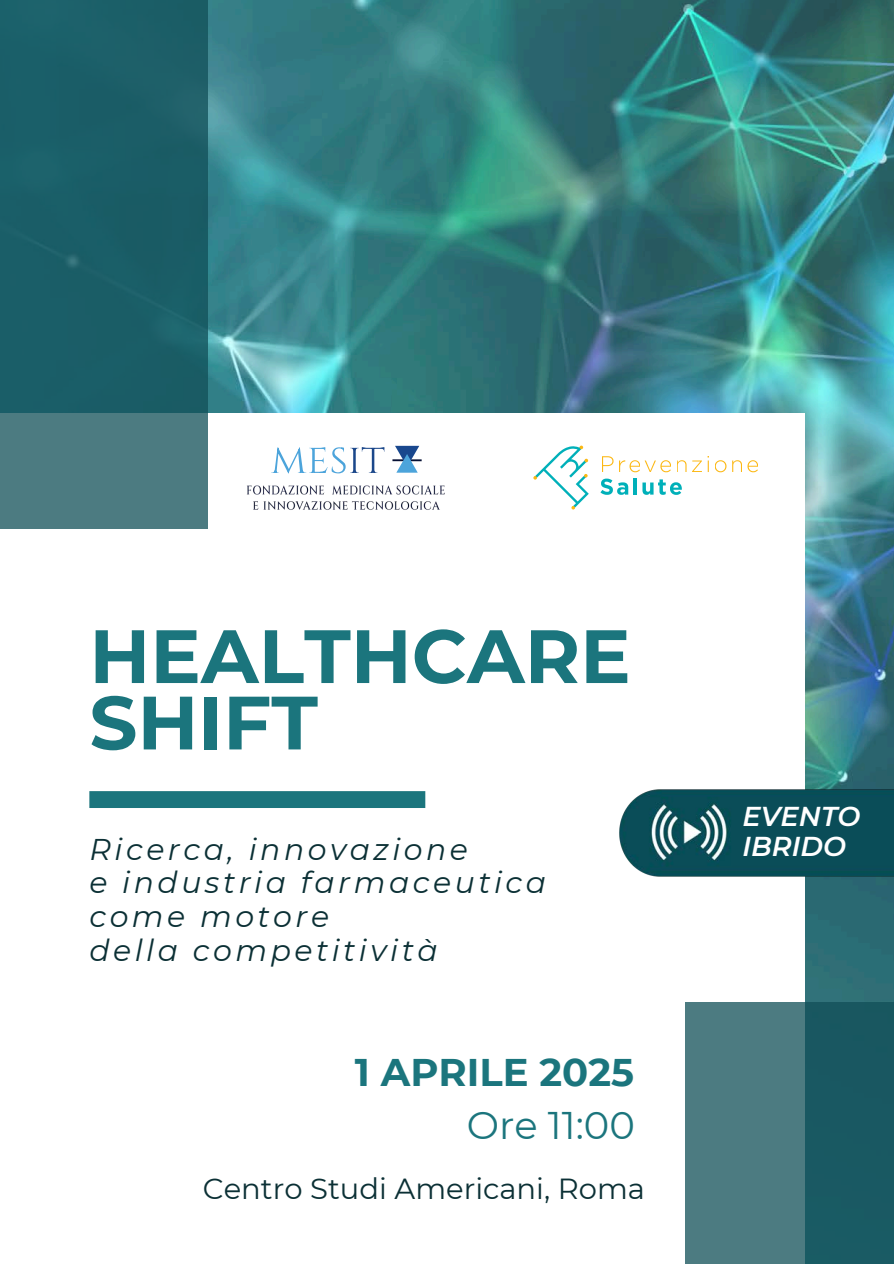
<style>
.page{position:relative;width:894px;height:1264px;background:#fff}
.page>*{position:absolute;margin:0;border:0;box-sizing:border-box;transform-origin:0 0}
.t1{font:700 75.3px/66.3px "Montserrat";color:#1b757d}
.t2{font:700 38.55px/53.1px "Montserrat";color:#1b757d;text-align:right}
.t3{font:italic 30px "Montserrat";letter-spacing:.115em;color:#0b3035}
.t4{font:28.95px "Montserrat";color:#0b3035}
.t5{font:italic 600 27.3px/30.3px "Montserrat";color:#fff}
.s1{font-weight:400}
</style>
<div class="page">
<img style="left:208px;top:0;width:685px;height:1002px">
<div style="left:0;top:413px;width:804px;height:850px;background:#fff"></div>
<svg style="left:0;top:0;width:208px;height:529px;background:#25646d"></svg>
<div style="left:89px;top:791px;width:336px;height:17px;background:#1b757d"></div>
<svg style="left:685px;top:1002px;width:208px;height:261px;background:#386e75"></svg>
<img style="left:619px;top:785px;width:274px;height:95px">
<img style="left:247px;top:485px;width:198px;height:10px">
<svg style="left:271px;top:447px;width:113px;height:26px"></svg>
<hr style="left:392px;top:459px;width:29px;height:2px;background:#061034">
<svg style="left:395px;top:446px;width:24px;height:26px"></svg>
<img style="left:253px;top:501px;width:187px;height:9px">
<svg style="left:533px;top:445px;width:55px;height:64px"></svg>
<svg style="left:602px;top:456px;width:11px;height:16px"></svg>
<svg style="left:600px;top:478px;width:28px;height:17px"></svg>
<hr style="left:633px;top:478px;width:4px;height:16px;background:#00b0b9">
<svg style="left:642px;top:479px;width:39px;height:16px"></svg>
<svg style="left:619px;top:460px;width:82px;height:12px"></svg>
<svg style="left:707px;top:456px;width:1px;height:16px"></svg>
<svg style="left:715px;top:460px;width:11px;height:12px"></svg>
<svg style="left:732px;top:460px;width:9px;height:12px"></svg>
<svg style="left:747px;top:460px;width:11px;height:12px"></svg>
<p class="t1" style="left:89px;top:623px;width:542px">HEALTHCARE<br>SHIFT</p>
<p class="t3" style="left:89px;top:830px;width:380px">Ricerca, innovazione</p>
<h1 class="t3" style="left:89px;top:864px;width:458px">e industria farmaceutica</h1>
<p class="t3" style="left:89px;top:898px;width:241px">come motore</p>
<p class="t3" style="left:89px;top:931px;width:350px">della competitività</p>
<p class="t2" style="left:355px;top:1045px;width:281px">1 APRILE 2025<br><span class="s1">Ore 11:00</span></p>
<p class="t4" style="left:203px;top:1170px;width:443px">Centro Studi Americani, Roma</p>
<p class="t5" style="left:742px;top:800px;width:119px">EVENTO<br>IBRIDO</p>
</div>
